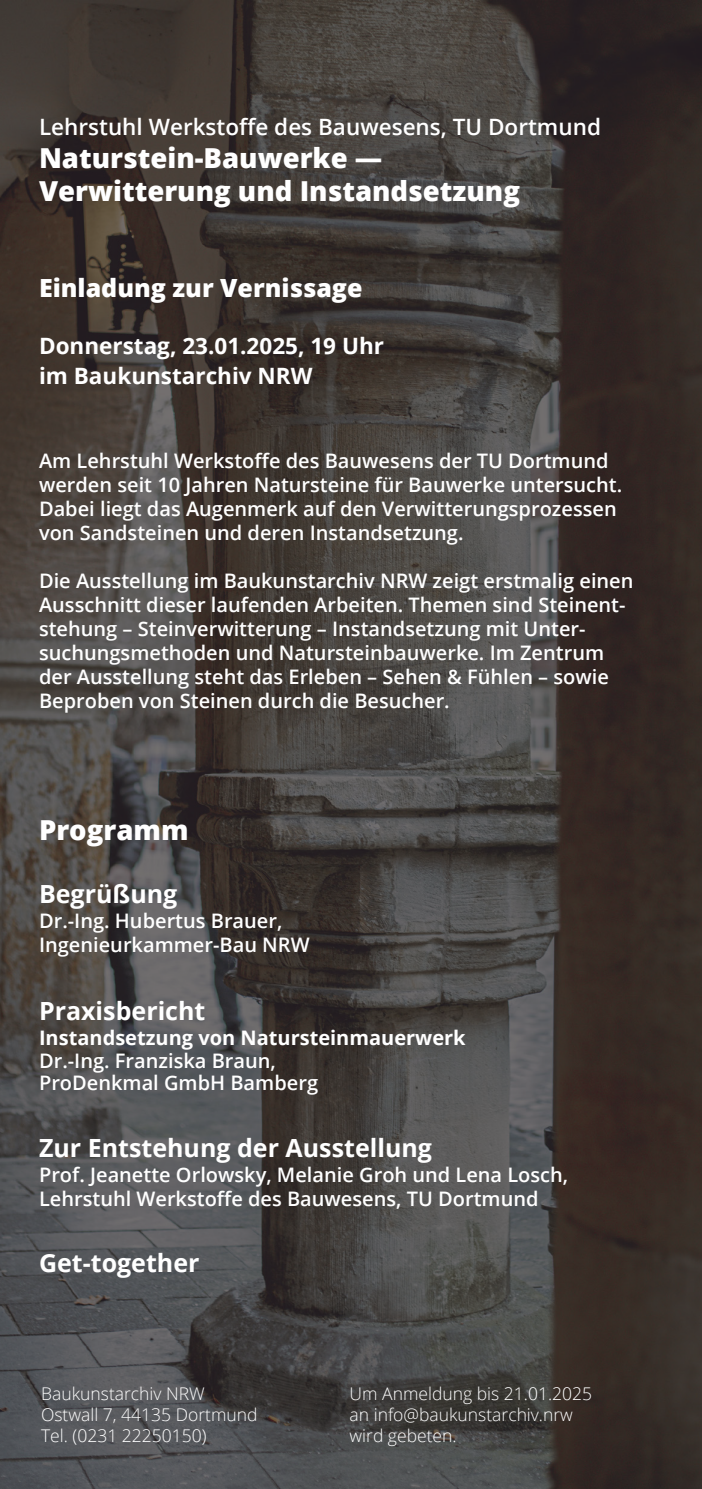
<style>
.page{position:relative;width:702px;height:1489px;background:#fff}
.page>*{position:absolute;margin:0;border:0;box-sizing:border-box;transform-origin:0 0}
.t1{font:800 27.5px/33px "Open Sans";color:#fff}
.t2{font:700 25px "Open Sans";color:#fff}
.t3{font:800 25px "Open Sans";color:#fff}
.t4{font:700 22.5px "Open Sans";color:#fff}
.t5{font:600 22.5px "Open Sans";color:#fff}
.t6{font:600 20px/24px "Open Sans";color:#fff}
.t7{font:700 20px "Open Sans";color:#fff}
.t8{font:300 17.5px "Open Sans";color:#fff}
</style>
<div class="page">
<img style="left:0;top:0;width:702px;height:1488px">
<p class="t5" style="left:39px;top:111px;width:563px">Lehrstuhl Werkstoffe des Bauwesens, TU Dortmund</p>
<p class="t1" style="left:39px;top:140px;width:482px">Naturstein-Bauwerke —<br>Verwitterung und Instandsetzung</p>
<p class="t3" style="left:39px;top:269px;width:325px">Einladung zur Vernissage</p>
<p class="t4" style="left:39px;top:330px;width:346px">Donnerstag, 23.01.2025, 19 Uhr</p>
<p class="t4" style="left:39px;top:360px;width:275px">im Baukunstarchiv NRW</p>
<p class="t6" style="left:39px;top:448px;width:584px">Am Lehrstuhl Werkstoffe des Bauwesens der TU Dortmund werden seit 10 Jahren Natursteine für Bauwerke untersucht.<br>Dabei liegt das Augenmerk auf den Verwitterungsprozessen von Sandsteinen und deren Instandsetzung.</p>
<p class="t6" style="left:39px;top:568px;width:596px">Die Ausstellung im Baukunstarchiv NRW zeigt erstmalig einen Ausschnitt dieser laufenden Arbeiten. Themen sind Steinent&shy;stehung – Steinverwitterung – Instandsetzung mit Unter&shy;suchungsmethoden und Natursteinbauwerke. Im Zentrum der Ausstellung steht das Erleben – Sehen &amp; Fühlen – sowie Beproben von Steinen durch die Besucher.</p>
<p class="t1" style="left:39px;top:812px;width:151px">Programm</p>
<p class="t2" style="left:39px;top:876px;width:140px">Begrüßung</p>
<p class="t6" style="left:39px;top:908px;width:272px">Dr.-Ing. Hubertus Brauer,<br>Ingenieurkammer-Bau NRW</p>
<p class="t2" style="left:39px;top:993px;width:168px">Praxisbericht</p>
<p class="t7" style="left:39px;top:1024px;width:428px">Instandsetzung von Natursteinmauerwerk</p>
<p class="t6" style="left:39px;top:1048px;width:280px;line-height:22.5px">Dr.-Ing. Franziska Braun,<br>ProDenkmal GmbH Bamberg</p>
<p class="t2" style="left:39px;top:1129px;width:394px">Zur Entstehung der Ausstellung</p>
<p class="t6" style="left:39px;top:1161px;width:530px">Prof. Jeanette Orlowsky, Melanie Groh und Lena Losch,<br>Lehrstuhl Werkstoffe des Bauwesens, TU Dortmund</p>
<p class="t2" style="left:39px;top:1244px;width:162px">Get-together</p>
<p class="t8" style="left:41px;top:1380px;width:165px">Baukunstarchiv NRW</p>
<p class="t8" style="left:41px;top:1401px;width:218px">Ostwall 7, 44135 Dortmund</p>
<p class="t8" style="left:41px;top:1422px;width:167px">Tel. (0231 22250150)</p>
<p class="t8" style="left:349px;top:1380px;width:244px">Um Anmeldung bis 21.01.2025</p>
<p class="t8" style="left:349px;top:1401px;width:225px">an info@baukunstarchiv.nrw</p>
<p class="t8" style="left:349px;top:1422px;width:109px">wird gebeten.</p>
</div>
